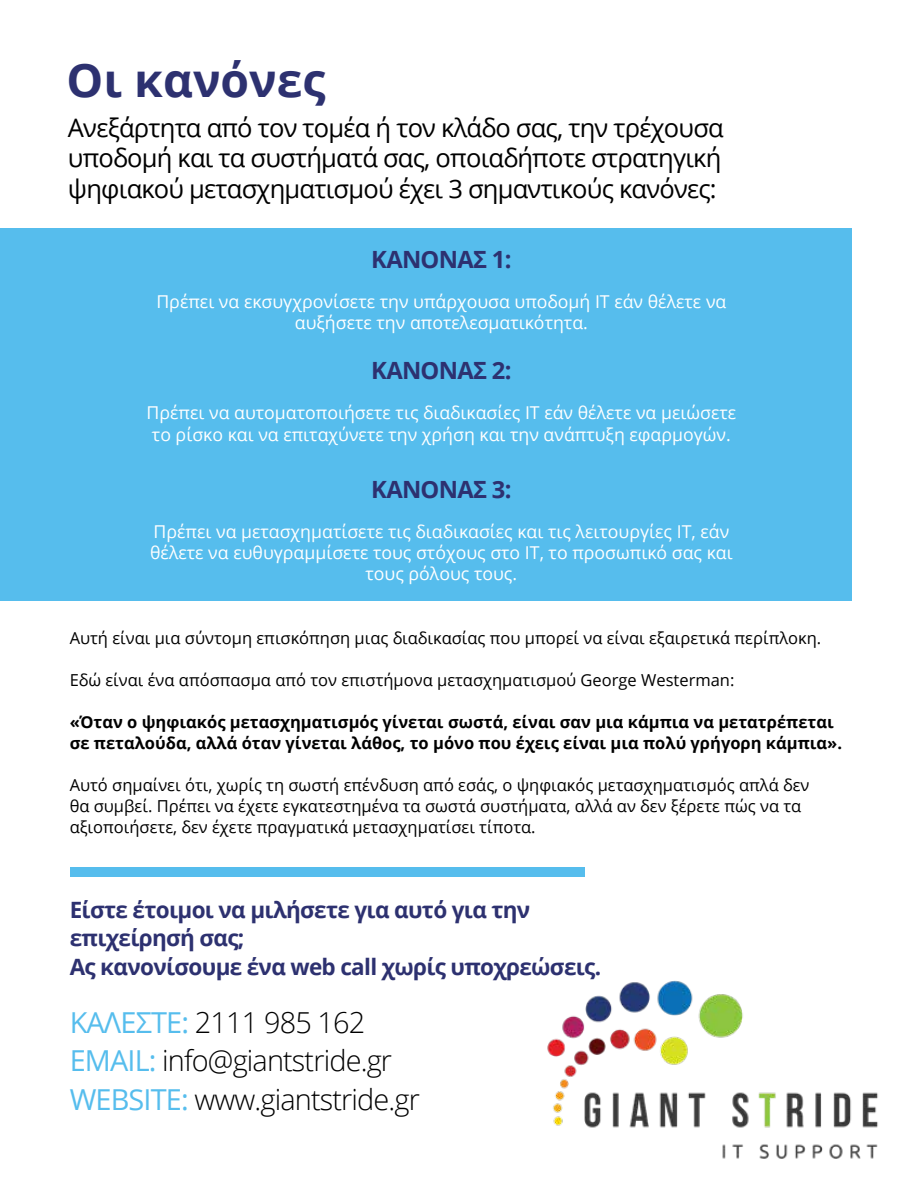
<style>
.page{position:relative;width:918px;height:1188px;background:#fff}
.page>*{position:absolute;margin:0;border:0;box-sizing:border-box;transform-origin:0 0}
.t1{font:700 46.35px "Open Sans";color:#2d3170}
.t2{font:300 28.95px/38.4px "Open Sans";letter-spacing:-.03em;color:#000}
.t3{font:25.5px/30.6px "Open Sans";letter-spacing:-.03em;color:#000;text-align:justify}
.t4{font:700 23.7px "Open Sans";letter-spacing:-.03em;color:#2d3170}
.t5{font:700 22.5px/28.5px "Open Sans";letter-spacing:-.03em;color:#2d3170}
.t6{font:17.7px/21.3px "Open Sans";color:#fff;text-align:center}
.t7{font:16.5px/21px "Open Sans";color:#000}
.t8{font:700 16.5px/21px "Open Sans";color:#000}
.s1{font-weight:400;color:#56bded}
</style>
<div class="page">
<div style="left:0;top:228px;width:852px;height:373px;background:#56bded"></div>
<div style="left:70px;top:868px;width:515px;height:9px;background:#56bded"></div>
<img style="left:547px;top:980px;width:331px;height:179px">
<h1 class="t1" style="left:66px;top:48px;width:261px">Οι κανόνες</h1>
<h3 class="t3" style="left:68px;top:112px;width:657px">Ανεξάρτητα από τον τομέα ή τον κλάδο σας, την τρέχουσα υποδομή και τα συστήματά σας, οποιαδήποτε στρατηγική ψηφιακού μετασχηματισμού έχει 3 σημαντικούς κανόνες:</h3>
<h3 class="t4" style="left:371px;top:243px;width:142px">ΚΑΝΟΝΑΣ 1:</h3>
<p class="t6" style="left:156px;top:291px;width:572px">Πρέπει να εκσυγχρονίσετε την υπάρχουσα υποδομή ΙΤ εάν θέλετε να αυξήσετε την αποτελεσματικότητα.</p>
<h3 class="t4" style="left:371px;top:354px;width:142px">ΚΑΝΟΝΑΣ 2:</h3>
<p class="t6" style="left:147px;top:402px;width:591px">Πρέπει να αυτοματοποιήσετε τις διαδικασίες ΙΤ εάν θέλετε να μειώσετε το ρίσκο και να επιταχύνετε την χρήση και την ανάπτυξη εφαρμογών.</p>
<h3 class="t4" style="left:371px;top:472px;width:142px">ΚΑΝΟΝΑΣ 3:</h3>
<p class="t6" style="left:150px;top:520px;width:584px">Πρέπει να μετασχηματίσετε τις διαδικασίες και τις λειτουργίες ΙΤ, εάν θέλετε να ευθυγραμμίσετε τους στόχους στο ΙΤ, το προσωπικό σας και τους ρόλους τους.</p>
<p class="t7" style="left:70px;top:627px;width:753px">Αυτή είναι μια σύντομη επισκόπηση μιας διαδικασίας που μπορεί να είναι εξαιρετικά περίπλοκη.</p>
<p class="t7" style="left:70px;top:669px;width:666px">Εδώ είναι ένα απόσπασμα από τον επιστήμονα μετασχηματισμού George Westerman:</p>
<p class="t8" style="left:70px;top:711px;width:774px">«Όταν ο ψηφιακός μετασχηματισμός γίνεται σωστά, είναι σαν μια κάμπια να μετατρέπεται σε πεταλούδα, αλλά όταν γίνεται λάθος, το μόνο που έχεις είναι μια πολύ γρήγορη κάμπια».</p>
<p class="t7" style="left:70px;top:774px;width:741px">Αυτό σημαίνει ότι, χωρίς τη σωστή επένδυση από εσάς, ο ψηφιακός μετασχηματισμός απλά δεν θα συμβεί. Πρέπει να έχετε εγκατεστημένα τα σωστά συστήματα, αλλά αν δεν ξέρετε πώς να τα αξιοποιήσετε, δεν έχετε πραγματικά μετασχηματίσει τίποτα.</p>
<h3 class="t5" style="left:70px;top:895px;width:533px">Είστε έτοιμοι να μιλήσετε για αυτό για την επιχείρησή σας;<br>Ας κανονίσουμε ένα web call χωρίς υποχρεώσεις.</h3>
<h2 class="t2" style="left:70px;top:1002px;width:352px"><span class="s1">ΚΑΛΕΣΤΕ:</span> 2111 985 162<br><span class="s1">EMAIL:</span> info@giantstride.gr<br><span class="s1">WEBSITE:</span> www.giantstride.gr</h2>
</div>
